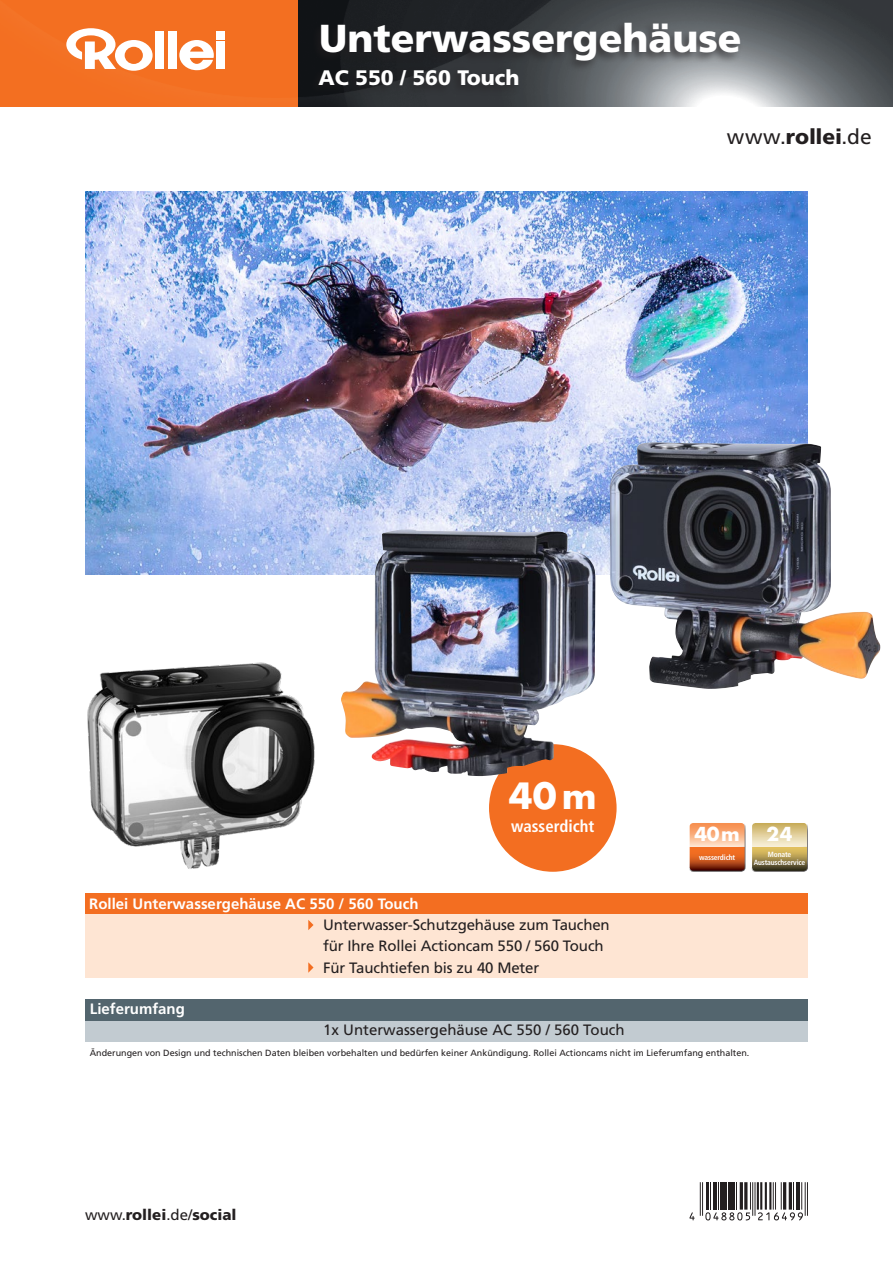
<style>
.page{position:relative;width:893px;height:1263px;background:#fff}
.page>*{position:absolute;margin:0;border:0;box-sizing:border-box;transform-origin:0 0}
.t1{font:900 39px "Frutiger LT";color:#fff}
.t2{font:700 35.25px "Futura";color:#fff}
.t3{font:900 21px "Frutiger LT";color:#fff}
.t4{font:21px "Frutiger LT";color:#231f20}
.t5{font:700 18.75px "Futura";color:#fff}
.t6{font:700 condensed 16.65px "Frutiger LT";color:#fff}
.t7{font:15px/21.3px "Frutiger LT";letter-spacing:-.01em;color:#231f20}
.t8{font:700 15px "Frutiger LT";color:#fff}
.t9{font:900 15px "Frutiger LT";color:#231f20}
.t10{font:9px "Frutiger LT";color:#231f20}
.t11{font:700 condensed 7.5px/8.2px "Frutiger LT";letter-spacing:-.02em;color:#fff;text-align:center}
.s1{font-weight:900}
.s2{font-weight:400}
</style>
<div class="page">
<div style="left:749px;top:822px;width:60px;height:51px;background:#231f20;opacity:.75"></div>
<svg style="left:752px;top:823px;width:55px;height:48px;background:#bca972"></svg>
<div style="left:687px;top:822px;width:60px;height:51px;background:#231f20;opacity:.75"></div>
<svg style="left:690px;top:823px;width:55px;height:48px;background:#da8150"></svg>
<div style="left:489px;top:744px;width:128px;height:128px;background:#f36e21;border-radius:50%"></div>
<hr style="left:702px;top:1182px;width:1px;height:34px;background:#231f20">
<hr style="left:700px;top:1182px;width:1px;height:34px;background:#231f20">
<hr style="left:754px;top:1182px;width:1px;height:34px;background:#231f20">
<hr style="left:752px;top:1182px;width:1px;height:34px;background:#231f20">
<hr style="left:757px;top:1182px;width:2px;height:27px;background:#231f20">
<hr style="left:807px;top:1182px;width:1px;height:34px;background:#231f20">
<hr style="left:805px;top:1182px;width:1px;height:34px;background:#231f20">
<svg style="left:689px;top:1212px;width:6px;height:8px"></svg>
<svg style="left:705px;top:1182px;width:46px;height:38px"></svg>
<svg style="left:758px;top:1182px;width:45px;height:38px"></svg>
<img style="left:298px;top:0;width:595px;height:106px">
<div style="left:0;top:0;width:298px;height:106px;background:#f36f21"></div>
<svg style="left:179px;top:40px;width:35px;height:30px"></svg>
<div style="left:155px;top:32px;width:9px;height:37px;background:#fff"></div>
<div style="left:168px;top:32px;width:8px;height:37px;background:#fff"></div>
<div style="left:216px;top:32px;width:9px;height:8px;background:#fff"></div>
<div style="left:216px;top:41px;width:9px;height:28px;background:#fff"></div>
<svg style="left:66px;top:28px;width:87px;height:43px"></svg>
<img style="left:85px;top:191px;width:723px;height:383px">
<img style="left:87px;top:662px;width:228px;height:207px">
<img style="left:610px;top:442px;width:270px;height:247px">
<img style="left:341px;top:529px;width:254px;height:247px">
<div style="left:308px;top:21px;width:435px;height:75px;background:#231f20;opacity:.6"></div>
<div style="left:85px;top:893px;width:723px;height:21px;background:#f36e21"></div>
<div style="left:85px;top:914px;width:723px;height:64px;background:#fee5d3"></div>
<svg style="left:308px;top:920px;width:6px;height:10px"></svg>
<svg style="left:308px;top:962px;width:6px;height:11px"></svg>
<div style="left:85px;top:1020px;width:723px;height:22px;background:#c2cbd1"></div>
<div style="left:85px;top:999px;width:723px;height:21px;background:#53656e"></div>
<p class="t1" style="left:319px;top:15px;width:424px">Unterwassergehäuse</p>
<p class="t3" style="left:318px;top:65px;width:202px">AC 550 / 560 Touch</p>
<p class="t4" style="left:727px;top:125px;width:146px">www.<span class="s1">rollei</span>.de</p>
<p class="t2" style="left:509px;top:770px;width:89px">40 m</p>
<p class="t6" style="left:511px;top:816px;width:85px">wasserdicht</p>
<p class="t5" style="left:695px;top:820px;width:47px">40 m</p>
<p class="t11" style="left:699px;top:853px;width:37px">wasserdicht</p>
<p class="t5" style="left:767px;top:820px;width:27px">24</p>
<p class="t11" style="left:754px;top:850px;width:53px">Monate<br>Austauschservice</p>
<p class="t8" style="left:89px;top:895px;width:331px">Rollei Unterwassergehäuse AC 550 / 560 Touch</p>
<p class="t7" style="left:323px;top:914px;width:288px">Unterwasser-Schutzgehäuse zum Tauchen für Ihre Rollei Actioncam 550 / 560 Touch</p>
<p class="t7" style="left:323px;top:957px;width:218px">Für Tauchtiefen bis zu 40 Meter</p>
<p class="t8" style="left:90px;top:1000px;width:97px">Lieferumfang</p>
<p class="t7" style="left:323px;top:1019px;width:303px">1x Unterwassergehäuse AC 550 / 560 Touch</p>
<p class="t10" style="left:90px;top:1048px;width:661px">Änderungen von Design und technischen Daten bleiben vorbehalten und bedürfen keiner Ankündigung. Rollei Actioncams nicht im Lieferumfang enthalten.</p>
<p class="t9" style="left:85px;top:1206px;width:153px"><span class="s2">www.</span>rollei<span class="s2">.de/</span>social</p>
</div>
